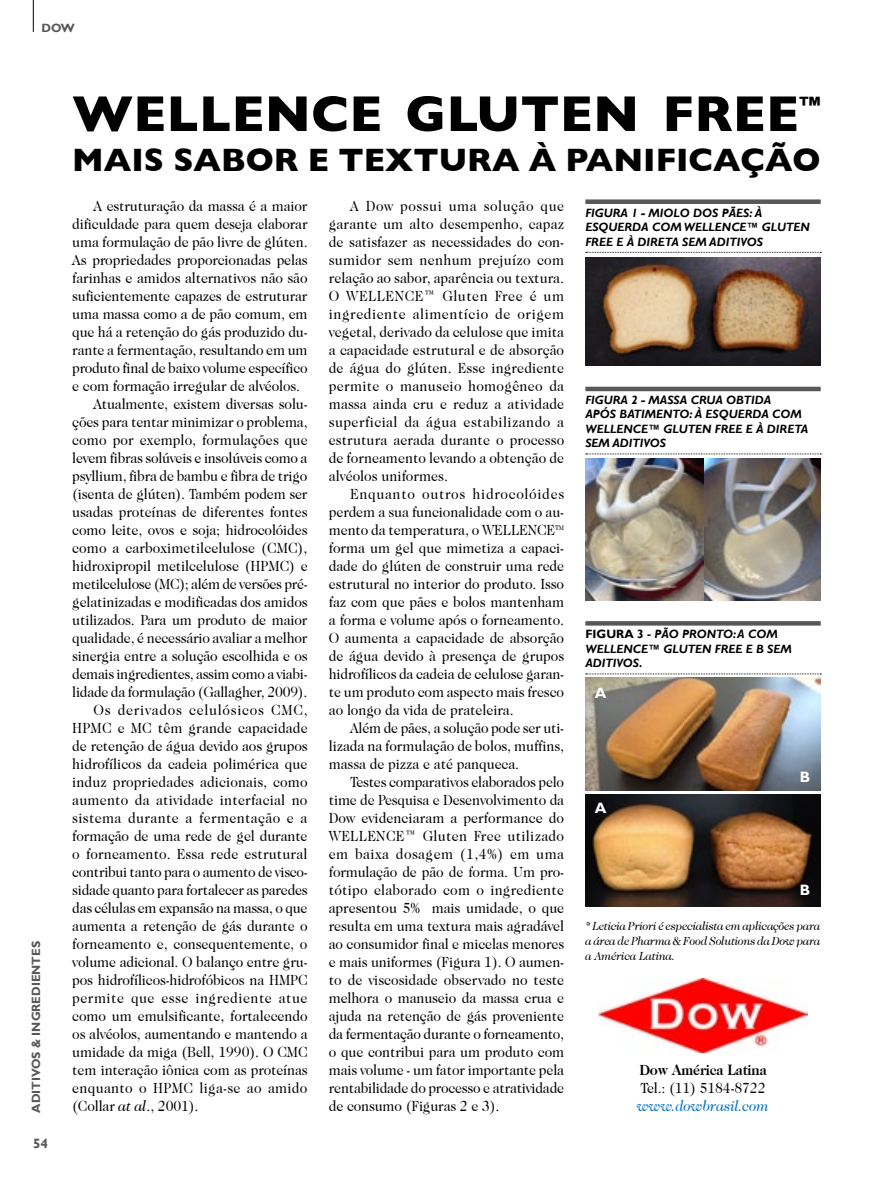
<style>
.page{position:relative;width:893px;height:1191px;background:#fff}
.page>*{position:absolute;margin:0;border:0;box-sizing:border-box;transform-origin:0 0}
.título{font:700 51px "Gill Sans";letter-spacing:.005em;color:#000}
.título-2{font:700 33px "Gill Sans";color:#000}
.título-3{font:700 22.8px "Gill Sans";color:#000}
.texto{font:15px/18px "Caslon 224 IT Cby BT";letter-spacing:-.01em;color:#000;text-align:justify;scale:.93 1}
.texto-2{font:italic 15px "ITC Caslon 224";letter-spacing:-.01em;color:#0070c0;scale:.93 1}
.texto-3{font:700 15px "ITC Caslon 224";letter-spacing:-.01em;color:#000;scale:.93 1}
.capitulos{font:700 15px "Gill Sans";color:#fff}
.t1{font:700 13.5px "Gill Sans";color:#58585a}
.Título_Figura{font:italic 700 12px/14.4px "Gill Sans";color:#000}
.texto-4{font:italic 12px/15px "ITC Caslon 224";letter-spacing:-.02em;color:#000;text-align:justify;scale:.93 1}
.t2{font:700 12px "Gill Sans";color:#58585a}
.s1{font-family:"ITC Caslon 224";font-style:italic}
.s2{font-style:normal}
</style>
<div class="page">
<hr style="left:33px;top:0;width:1px;height:32px;background:#000">
<img style="left:585px;top:258px;width:236px;height:108px">
<img style="left:585px;top:678px;width:236px;height:113px">
<img style="left:585px;top:794px;width:236px;height:112px">
<div style="left:585px;top:199px;width:236px;height:5px;background:#58585a"></div>
<svg style="left:586px;top:252px;width:235px;height:1px"></svg>
<hr style="left:585px;top:387px;width:236px;height:4px;background:#58585a">
<svg style="left:586px;top:453px;width:235px;height:1px"></svg>
<svg style="left:585px;top:621px;width:236px;height:4px"></svg>
<svg style="left:586px;top:673px;width:235px;height:1px"></svg>
<img style="left:585px;top:458px;width:236px;height:142px">
<img style="left:598px;top:978px;width:210px;height:74px">
<p class="t2" style="left:42px;top:21px;width:35px">DOW</p>
<p class="t2" style="left:29px;top:1112px;width:173px;rotate:-90deg">ADITIVOS &amp; INGREDIENTES</p>
<p class="t1" style="left:33px;top:1135px;width:16px">54</p>
<p class="título" style="left:72px;top:73px;width:728px">WELLENCE GLUTEN FREE</p>
<p class="título-3" style="left:799px;top:86px;width:23px">™</p>
<p class="título-2" style="left:72px;top:133px;width:750px">MAIS SABOR E TEXTURA À PANIFICAÇÃO</p>
<p class="texto" style="left:72px;top:197px;width:255px;text-indent:21px">A estruturação da massa é a maior dificuldade para quem deseja elaborar uma formulação de pão livre de glúten.<br>As propriedades proporcionadas pelas farinhas e amidos alternativos não são suficientemente capazes de estruturar uma massa como a de pão comum, em que há a retenção do gás produzido du&shy;rante a fermentação, resultando em um produto final de baixo volume específico e com formação irregular de alvéolos.</p>
<p class="texto" style="left:72px;top:395px;width:255px;text-indent:21px">Atualmente, existem diversas solu&shy;ções para tentar minimizar o problema, como por exemplo, formulações que levem fibras solúveis e insolúveis como a psyllium, fibra de bambu e fibra de trigo (isenta de glúten). Também podem ser usadas proteínas de diferentes fontes como leite, ovos e soja; hidrocolóides como a carboximetilcelulose (CMC), hidroxipropil metilcelulose (HPMC) e metilcelulose (MC); além de versões pré&shy;gelatinizadas e modificadas dos amidos utilizados. Para um produto de maior qualidade, é necessário avaliar a melhor sinergia entre a solução escolhida e os demais ingredientes, assim como a viabi&shy;lidade da formulação (Gallagher, 2009).</p>
<p class="texto" style="left:72px;top:701px;width:255px;text-indent:21px">Os derivados celulósicos CMC, HPMC e MC têm grande capacidade de retenção de água devido aos grupos hidrofílicos da cadeia polimérica que induz propriedades adicionais, como aumento da atividade interfacial no sistema durante a fermentação e a formação de uma rede de gel durante o forneamento. Essa rede estrutural contribui tanto para o aumento de visco&shy;sidade quanto para fortalecer as paredes das células em expansão na massa, o que aumenta a retenção de gás durante o forneamento e, consequentemente, o volume adicional. O balanço entre gru&shy;pos hidrofílicos-hidrofóbicos na HMPC permite que esse ingrediente atue como um emulsificante, fortalecendo os alvéolos, aumentando e mantendo a umidade da miga (Bell, 1990). O CMC tem interação iônica com as proteínas enquanto o HPMC liga-se ao amido (Collar <span class="s1">at al</span>., 2001).</p>
<p class="texto" style="left:329px;top:197px;width:255px;text-indent:21px">A Dow possui uma solução que garante um alto desempenho, capaz de satisfazer as necessidades do con&shy;sumidor sem nenhum prejuízo com relação ao sabor, aparência ou textura.<br>O WELLENCE™ Gluten Free é um ingrediente alimentício de origem vegetal, derivado da celulose que imita a capacidade estrutural e de absorção de água do glúten. Esse ingrediente permite o manuseio homogêneo da massa ainda cru e reduz a atividade superficial da água estabilizando a estrutura aerada durante o processo de forneamento levando a obtenção de alvéolos uniformes.</p>
<p class="texto" style="left:329px;top:485px;width:255px;text-indent:21px">Enquanto outros hidrocolóides perdem a sua funcionalidade com o au&shy;mento da temperatura, o WELLENCE<sup>TM </sup>forma um gel que mimetiza a capaci&shy;dade do glúten de construir uma rede estrutural no interior do produto. Isso faz com que pães e bolos mantenham a forma e volume após o forneamento.<br>O aumenta a capacidade de absorção de água devido à presença de grupos hidrofílicos da cadeia de celulose garan&shy;te um produto com aspecto mais fresco ao longo da vida de prateleira.</p>
<p class="texto" style="left:329px;top:719px;width:255px;text-indent:21px">Além de pães, a solução pode ser uti&shy;lizada na formulação de bolos, muffins, massa de pizza e até panqueca.</p>
<p class="texto" style="left:329px;top:773px;width:255px;text-indent:21px">Testes comparativos elaborados pelo time de Pesquisa e Desenvolvimento da Dow evidenciaram a performance do WELLENCE™ Gluten Free utilizado em baixa dosagem (1,4%) em uma formulação de pão de forma. Um pro&shy;tótipo elaborado com o ingrediente apresentou 5% mais umidade, o que resulta em uma textura mais agradável ao consumidor final e micelas menores e mais uniformes (Figura 1). O aumen&shy;to de viscosidade observado no teste melhora o manuseio da massa crua e ajuda na retenção de gás proveniente da fermentação durante o forneamento, o que contribui para um produto com mais volume - um fator importante pela rentabilidade do processo e atratividade de consumo (Figuras 2 e 3).</p>
<p class="Título_Figura" style="left:585px;top:206px;width:226px">FIGURA 1 - MIOLO DOS PÃES: À<br>ESQUERDA COM WELLENCE™ GLUTEN<br>FREE E À DIRETA SEM ADITIVOS</p>
<p class="Título_Figura" style="left:585px;top:393px;width:224px">FIGURA 2 - MASSA CRUA OBTIDA<br>APÓS BATIMENTO: À ESQUERDA COM<br>WELLENCE™ GLUTEN FREE E À DIRETA<br>SEM ADITIVOS</p>
<p class="Título_Figura" style="left:585px;top:627px;width:208px"><span class="s2">FIGURA 3 -</span> PÃO PRONTO: A COM<br>WELLENCE™ GLUTEN FREE E B SEM<br>ADITIVOS.</p>
<p class="capitulos" style="left:595px;top:684px;width:13px">A</p>
<p class="capitulos" style="left:800px;top:768px;width:12px">B</p>
<p class="capitulos" style="left:595px;top:799px;width:13px">A</p>
<p class="capitulos" style="left:800px;top:880px;width:12px">B</p>
<p class="texto-4" style="left:585px;top:918px;width:254px">* Leticia Priori é especialista em aplicações para a área de Pharma &amp; Food Solutions da Dow para a América Latina.</p>
<p class="texto-3" style="left:639px;top:1061px;width:138px">Dow América Latina</p>
<p class="texto" style="left:640px;top:1079px;width:136px">Tel.: (11) 5184-8722</p>
<p class="texto-2" style="left:637px;top:1097px;width:143px">www.dowbrasil.com</p>
</div>
